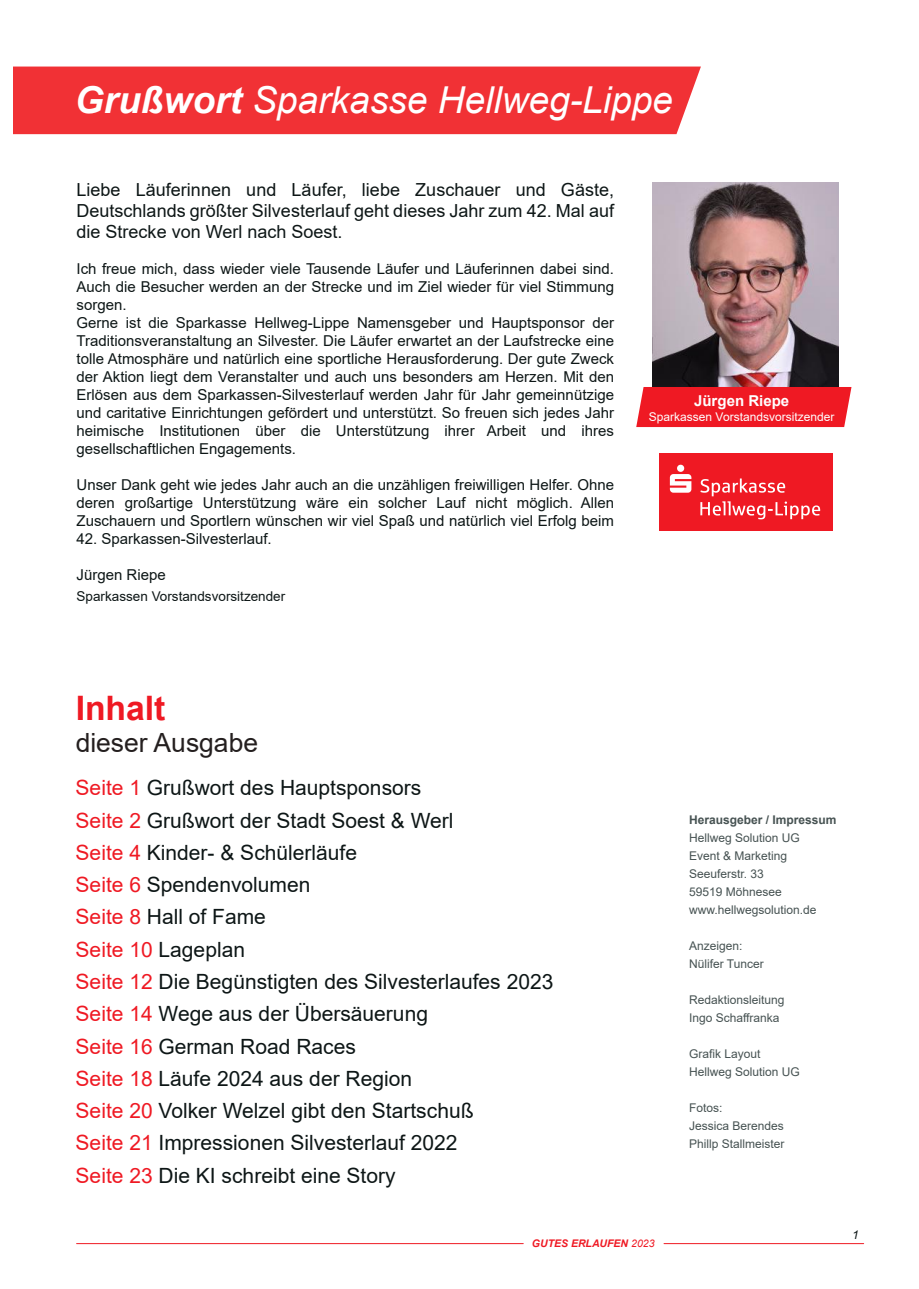
<style>
.page{position:relative;width:919px;height:1289px;background:#fff}
.page>*{position:absolute;margin:0;border:0;box-sizing:border-box;transform-origin:0 0}
.t1{font:italic 37.05px "Arial";color:#fff}
.t2{font:700 33.6px "Arial";color:#ef1923}
.t3{font:26.4px "Arial";color:#241f1f}
.t4{font:21px/32.2px "Arial";color:#0d1616}
.t5{font:18px/21px "Arial";color:#0d1616;text-align:justify}
.t6{font:15px/18px "Arial";color:#0d1616}
.t7{font:700 15px "Arial";color:#fff}
.t8{font:13.5px "Arial";color:#0d1616}
.t9{font:12px/18px "Arial";color:#465252}
.t10{font:12px "Arial";color:#fff}
.t11{font:700 12px "Arial";color:#465252}
.t12{font:italic 12px "Arial";color:#0d1616}
.t13{font:italic 700 10.5px "Arial";color:#ef1923}
.s1{font-weight:700}
.s2{color:#ef1923}
.s3{font-weight:400}
</style>
<div class="page">
<hr style="left:77px;top:1243px;width:446px;height:1px;background:#ef1923">
<hr style="left:664px;top:1243px;width:199px;height:1px;background:#ef1923">
<div style="left:13px;top:67px;width:688px;height:67px;background:#f13135"></div>
<div style="left:659px;top:453px;width:173px;height:78px;background:#ef1923"></div>
<svg style="left:669px;top:464px;width:22px;height:28px"></svg>
<svg style="left:700px;top:478px;width:120px;height:41px"></svg>
<img style="left:652px;top:183px;width:186px;height:204px">
<div style="left:636px;top:387px;width:215px;height:40px;background:#ef1923"></div>
<h1 class="t1" style="left:75px;top:86px;width:599px"><span class="s1">Grußwort</span> Sparkasse Hellweg-Lippe</h1>
<p class="t5" style="left:77px;top:181px;width:539px">Liebe Läuferinnen und Läufer, liebe Zuschauer und Gäste, Deutschlands größter Silvesterlauf geht dieses Jahr zum 42. Mal auf die Strecke von Werl nach Soest.</p>
<p class="t6" style="left:77px;top:261px;width:539px">Ich freue mich, dass wieder viele Tausende Läufer und Läuferinnen dabei sind.<br>Auch die Besucher werden an der Strecke und im Ziel wieder für viel Stimmung sorgen.<br>Gerne ist die Sparkasse Hellweg-Lippe Namensgeber und Hauptsponsor der Traditionsveranstaltung an Silvester. Die Läufer erwartet an der Laufstrecke eine tolle Atmosphäre und natürlich eine sportliche Herausforderung. Der gute Zweck der Aktion liegt dem Veranstalter und auch uns besonders am Herzen. Mit den Erlösen aus dem Sparkassen-Silvesterlauf werden Jahr für Jahr gemeinnützige und caritative Einrichtungen gefördert und unterstützt. So freuen sich jedes Jahr heimische Institutionen über die Unterstützung ihrer Arbeit und ihres gesellschaftlichen Engagements.</p>
<p class="t6" style="left:77px;top:477px;width:539px;text-align:justify">Unser Dank geht wie jedes Jahr auch an die unzähligen freiwilligen Helfer. Ohne deren großartige Unterstützung wäre ein solcher Lauf nicht möglich. Allen Zuschauern und Sportlern wünschen wir viel Spaß und natürlich viel Erfolg beim</p>
<p class="t6" style="left:77px;top:531px;width:197px">42. Sparkassen-Silvesterlauf.</p>
<p class="t6" style="left:77px;top:567px;width:91px">Jürgen Riepe</p>
<p class="t8" style="left:77px;top:591px;width:210px">Sparkassen Vorstandsvorsitzender</p>
<p class="t7" style="left:694px;top:395px;width:97px">Jürgen Riepe</p>
<p class="t10" style="left:649px;top:412px;width:187px">Sparkassen Vorstandsvorsitzender</p>
<h2 class="t2" style="left:76px;top:695px;width:91px">Inhalt</h2>
<h3 class="t3" style="left:76px;top:733px;width:184px">dieser Ausgabe</h3>
<p class="t4" style="left:76px;top:773px;width:479px"><span class="s2">Seite 1</span> Grußwort des Hauptsponsors<br><span class="s2">Seite 2</span> Grußwort der Stadt Soest &amp; Werl<br><span class="s2">Seite 4</span> Kinder- &amp; Schülerläufe<br><span class="s2">Seite 6</span> Spendenvolumen<br><span class="s2">Seite 8</span> Hall of Fame<br><span class="s2">Seite 10</span> Lageplan<br><span class="s2">Seite 12</span> Die Begünstigten des Silvesterlaufes 2023<br><span class="s2">Seite 14</span> Wege aus der Übersäuerung<br><span class="s2">Seite 16</span> German Road Races<br><span class="s2">Seite 18</span> Läufe 2024 aus der Region<br><span class="s2">Seite 20</span> Volker Welzel gibt den Startschuß<br><span class="s2">Seite 21</span> Impressionen Silvesterlauf 2022<br><span class="s2">Seite 23</span> Die KI schreibt eine Story</p>
<p class="t13" style="left:532px;top:1239px;width:124px">GUTES ERLAUFEN <span class="s3">2023</span></p>
<p class="t11" style="left:689px;top:815px;width:149px">Herausgeber / Impressum</p>
<p class="t9" style="left:689px;top:829px;width:129px">Hellweg Solution UG<br>Event &amp; Marketing<br>Seeuferstr. 33<br>59519 Möhnesee www.hellwegsolution.de</p>
<p class="t9" style="left:689px;top:937px;width:76px">Anzeigen:<br>Nülifer Tuncer</p>
<p class="t9" style="left:689px;top:991px;width:97px">Redaktionsleitung<br>Ingo Schaffranka</p>
<p class="t9" style="left:689px;top:1045px;width:112px">Grafik Layout<br>Hellweg Solution UG</p>
<p class="t9" style="left:689px;top:1099px;width:97px">Fotos:<br>Jessica Berendes<br>Phillp Stallmeister</p>
<p class="t12" style="left:852px;top:1229px;width:8px">1</p>
</div>
